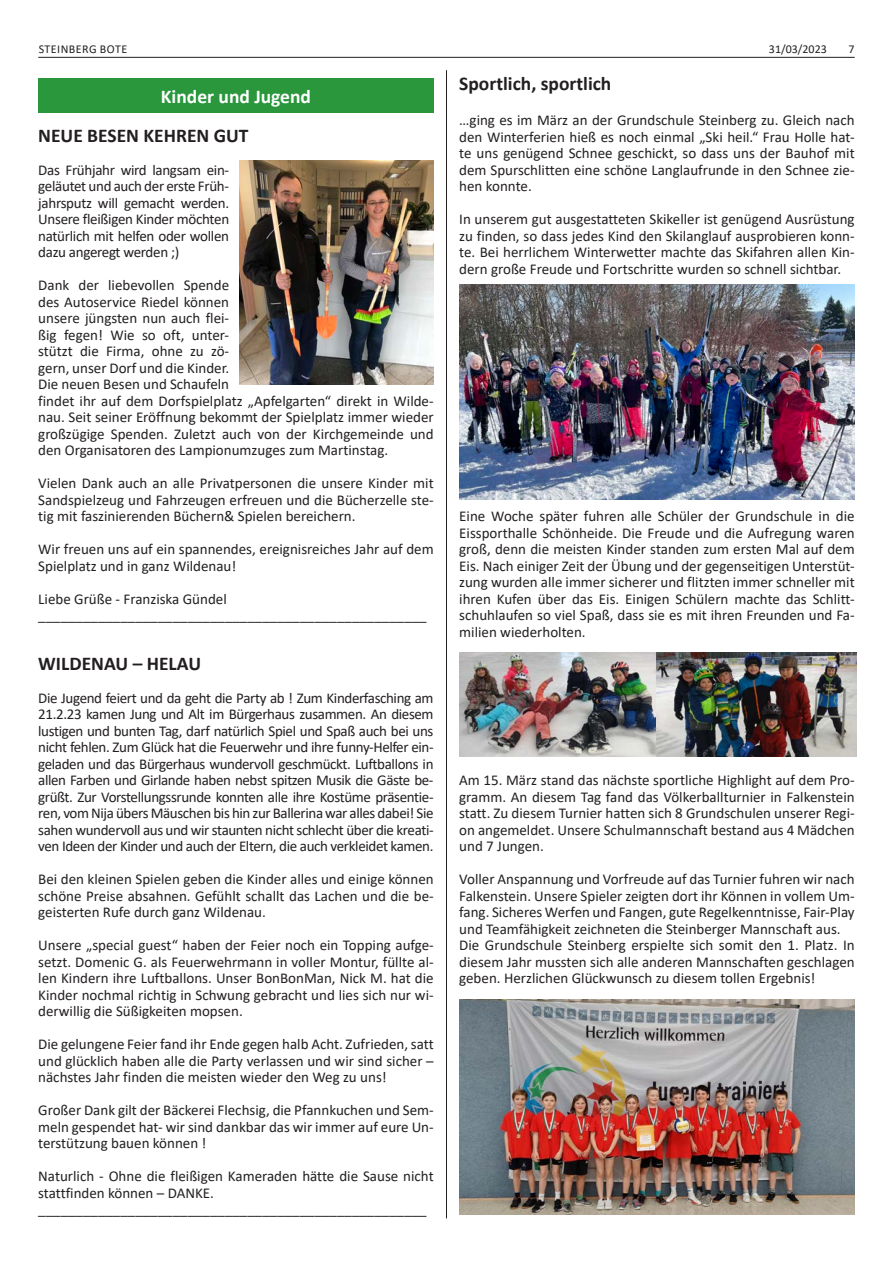
<style>
.page{position:relative;width:893px;height:1263px;background:#fff}
.page>*{position:absolute;margin:0;border:0;box-sizing:border-box;transform-origin:0 0}
.t1{font:700 19.5px "Calibri";color:#231f20}
.t2{font:700 19.5px "Calibri";color:#fff}
.t3{font:15px/16.5px "Calibri";color:#231f20;text-align:justify}
.t4{font:12px "Calibri";letter-spacing:.035em;color:#231f20}
</style>
<div class="page">
<hr style="left:38px;top:57px;width:817px;height:1px;background:#231f20">
<hr style="left:446px;top:70px;width:1px;height:1148px;background:#231f20">
<div style="left:38px;top:79px;width:396px;height:34px;background:#2a973d"></div>
<img style="left:240px;top:160px;width:194px;height:225px">
<img style="left:459px;top:1000px;width:396px;height:214px">
<img style="left:459px;top:285px;width:396px;height:214px">
<img style="left:459px;top:653px;width:198px;height:103px">
<img style="left:657px;top:653px;width:199px;height:103px">
<p class="t4" style="left:39px;top:41px;width:90px">STEINBERG BOTE</p>
<p class="t4" style="left:769px;top:41px;width:59px">31/03/2023</p>
<p class="t4" style="left:848px;top:41px;width:8px">7</p>
<h1 class="t2" style="left:161px;top:83px;width:152px">Kinder und Jugend</h1>
<h1 class="t1" style="left:38px;top:122px;width:212px">NEUE BESEN KEHREN GUT</h1>
<p class="t3" style="left:38px;top:161px;width:192px">Das Frühjahr wird langsam ein&shy;geläutet und auch der erste Früh&shy;jahrsputz will gemacht werden.<br>Unsere fleißigen Kinder möchten natürlich mit helfen oder wollen dazu angeregt werden ;)</p>
<p class="t3" style="left:38px;top:276px;width:397px;text-align:left">Dank der liebevollen Spende<br>des Autoservice Riedel können<br>unsere jüngsten nun auch flei-<br>ßig fegen! Wie so oft, unter-<br>stützt die Firma, ohne zu zö-<br>gern, unser Dorf und die Kinder.<br>Die neuen Besen und Schaufeln<br>findet ihr auf dem Dorfspielplatz „Apfelgarten“ direkt in Wilde&shy;nau. Seit seiner Eröffnung bekommt der Spielplatz immer wieder großzügige Spenden. Zuletzt auch von der Kirchgemeinde und den Organisatoren des Lampionumzuges zum Martinstag.</p>
<p class="t3" style="left:38px;top:474px;width:397px">Vielen Dank auch an alle Privatpersonen die unsere Kinder mit Sandspielzeug und Fahrzeugen erfreuen und die Bücherzelle ste&shy;tig mit faszinierenden Büchern&amp; Spielen bereichern.</p>
<p class="t3" style="left:38px;top:540px;width:397px">Wir freuen uns auf ein spannendes, ereignisreiches Jahr auf dem<br>Spielplatz und in ganz Wildenau!</p>
<p class="t3" style="left:38px;top:590px;width:390px">Liebe Grüße - Franziska Gündel ____________________________________________________</p>
<h1 class="t1" style="left:38px;top:650px;width:164px">WILDENAU – HELAU</h1>
<p class="t3" style="left:38px;top:689px;width:397px">Die Jugend feiert und da geht die Party ab ! Zum Kinderfasching am 21.2.23 kamen Jung und Alt im Bürgerhaus zusammen. An diesem lustigen und bunten Tag, darf natürlich Spiel und Spaß auch bei uns nicht fehlen. Zum Glück hat die Feuerwehr und ihre funny-Helfer ein&shy;geladen und das Bürgerhaus wundervoll geschmückt. Luftballons in allen Farben und Girlande haben nebst spitzen Musik die Gäste be&shy;grüßt. Zur Vorstellungssrunde konnten alle ihre Kostüme präsentie&shy;ren, vom Nija übers Mäuschen bis hin zur Ballerina war alles dabei! Sie sahen wundervoll aus und wir staunten nicht schlecht über die kreati&shy;ven Ideen der Kinder und auch der Eltern, die auch verkleidet kamen.</p>
<p class="t3" style="left:38px;top:870px;width:397px">Bei den kleinen Spielen geben die Kinder alles und einige können schöne Preise absahnen. Gefühlt schallt das Lachen und die be&shy;geisterten Rufe durch ganz Wildenau.</p>
<p class="t3" style="left:38px;top:936px;width:397px">Unsere „special guest“ haben der Feier noch ein Topping aufge&shy;setzt. Domenic G. als Feuerwehrmann in voller Montur, füllte al&shy;len Kindern ihre Luftballons. Unser BonBonMan, Nick M. hat die Kinder nochmal richtig in Schwung gebracht und lies sich nur wi&shy;derwillig die Süßigkeiten mopsen.</p>
<p class="t3" style="left:38px;top:1035px;width:397px">Die gelungene Feier fand ihr Ende gegen halb Acht. Zufrieden, satt und glücklich haben alle die Party verlassen und wir sind sicher – nächstes Jahr finden die meisten wieder den Weg zu uns!</p>
<p class="t3" style="left:38px;top:1101px;width:397px">Großer Dank gilt der Bäckerei Flechsig, die Pfannkuchen und Sem&shy;meln gespendet hat- wir sind dankbar das wir immer auf eure Un&shy;terstützung bauen können !</p>
<p class="t3" style="left:38px;top:1167px;width:397px;text-align:left">Naturlich - Ohne die fleißigen Kameraden hätte die Sause nicht stattfinden können – DANKE. ____________________________________________________</p>
<h1 class="t1" style="left:459px;top:70px;width:154px">Sportlich, sportlich</h1>
<p class="t3" style="left:459px;top:111px;width:397px">…ging es im März an der Grundschule Steinberg zu. Gleich nach den Winterferien hieß es noch einmal „Ski heil.“ Frau Holle hat&shy;te uns genügend Schnee geschickt, so dass uns der Bauhof mit dem Spurschlitten eine schöne Langlaufrunde in den Schnee zie&shy;hen konnte.</p>
<p class="t3" style="left:459px;top:210px;width:397px">In unserem gut ausgestatteten Skikeller ist genügend Ausrüstung zu finden, so dass jedes Kind den Skilanglauf ausprobieren konn&shy;te. Bei herrlichem Winterwetter machte das Skifahren allen Kin&shy;dern große Freude und Fortschritte wurden so schnell sichtbar.</p>
<p class="t3" style="left:459px;top:507px;width:397px">Eine Woche später fuhren alle Schüler der Grundschule in die Eissporthalle Schönheide. Die Freude und die Aufregung waren groß, denn die meisten Kinder standen zum ersten Mal auf dem Eis. Nach einiger Zeit der Übung und der gegenseitigen Unterstüt&shy;zung wurden alle immer sicherer und flitzten immer schneller mit ihren Kufen über das Eis. Einigen Schülern machte das Schlitt&shy;schuhlaufen so viel Spaß, dass sie es mit ihren Freunden und Fa&shy;milien wiederholten.</p>
<p class="t3" style="left:459px;top:771px;width:397px">Am 15. März stand das nächste sportliche Highlight auf dem Pro&shy;gramm. An diesem Tag fand das Völkerballturnier in Falkenstein statt. Zu diesem Turnier hatten sich 8 Grundschulen unserer Regi&shy;on angemeldet. Unsere Schulmannschaft bestand aus 4 Mädchen und 7 Jungen.</p>
<p class="t3" style="left:459px;top:870px;width:397px;text-align:left">Voller Anspannung und Vorfreude auf das Turnier fuhren wir nach Falkenstein. Unsere Spieler zeigten dort ihr Können in vollem Um&shy;fang. Sicheres Werfen und Fangen, gute Regelkenntnisse, Fair-Play und Teamfähigkeit zeichneten die Steinberger Mannschaft aus.<br>Die Grundschule Steinberg erspielte sich somit den 1. Platz. In diesem Jahr mussten sich alle anderen Mannschaften geschlagen geben. Herzlichen Glückwunsch zu diesem tollen Ergebnis!</p>
</div>
